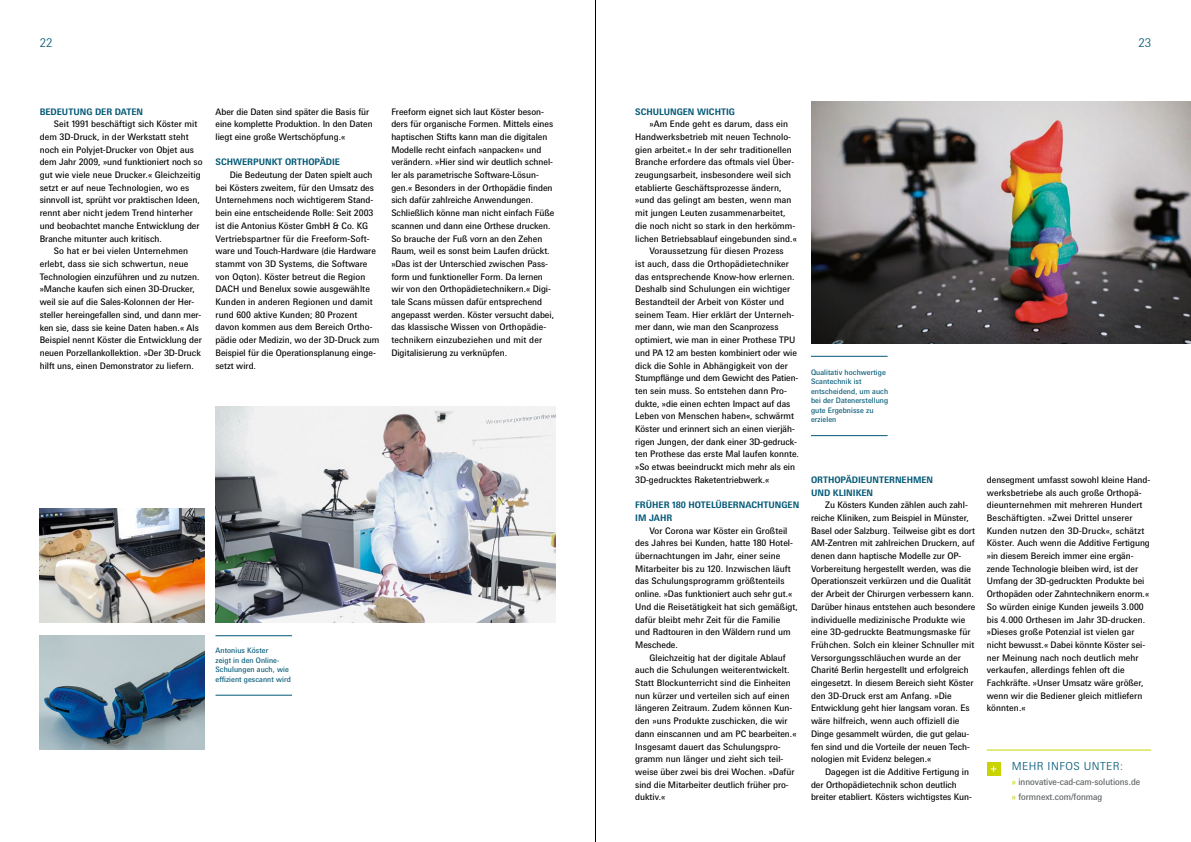
<style>
.page{position:relative;width:1191px;height:842px;background:#fff}
.page>*{position:absolute;margin:0;border:0;box-sizing:border-box;transform-origin:0 0}
.t1{font:300 12px "Messe Univers";color:#025876}
.t2{font:300 11px "Messe Univers";letter-spacing:.04em;color:#025876}
.t3{font:9px/12.7px "Messe Univers";color:#000}
.t4{font:700 9px/12.7px "Messe Univers";color:#025876}
.t5{font:9px/15.1px "Messe Univers";color:#5c6062}
.t6{font:7.5px/9.5px "Messe Univers";letter-spacing:.01em;color:#025876}
.s1{color:#c8d300}
</style>
<div class="page">
<img style="left:215px;top:407px;width:341px;height:216px">
<img style="left:811px;top:102px;width:380px;height:241px">
<img style="left:40px;top:635px;width:164px;height:115px">
<img style="left:40px;top:508px;width:164px;height:115px">
<hr style="left:986px;top:750px;width:165px;height:1px;background:#c8d300">
<div style="left:986px;top:762px;width:14px;height:14px;background:#c8d300"></div>
<svg style="left:990px;top:766px;width:6px;height:6px"></svg>
<hr style="left:215px;top:695px;width:77px;height:1px;background:#025876">
<hr style="left:215px;top:635px;width:77px;height:1px;background:#025876">
<hr style="left:811px;top:435px;width:76px;height:1px;background:#025876">
<hr style="left:811px;top:356px;width:76px;height:1px;background:#025876">
<hr style="left:595px;top:0;width:1px;height:842px;background:#000">
<h1 class="t1" style="left:40px;top:35px;width:14px">22</h1>
<h1 class="t1" style="left:1138px;top:35px;width:14px">23</h1>
<p class="t4" style="left:40px;top:105px;width:105px">BEDEUTUNG DER DATEN</p>
<p class="t3" style="left:54px;top:118px;width:145px">Seit 1991 beschäftigt sich Köster mit</p>
<p class="t3" style="left:40px;top:130px;width:150px">dem 3D-Druck, in der Werkstatt steht</p>
<p class="t3" style="left:40px;top:143px;width:156px">noch ein Polyjet-Drucker von Objet aus</p>
<p class="t3" style="left:40px;top:156px;width:164px">dem Jahr 2009, »und funktioniert noch so</p>
<p class="t3" style="left:40px;top:168px;width:162px">gut wie viele neue Drucker.« Gleichzeitig</p>
<p class="t3" style="left:40px;top:181px;width:151px">setzt er auf neue Technologien, wo es</p>
<p class="t3" style="left:40px;top:194px;width:162px">sinnvoll ist, sprüht vor praktischen Ideen,</p>
<p class="t3" style="left:40px;top:206px;width:155px">rennt aber nicht jedem Trend hinterher</p>
<p class="t3" style="left:40px;top:219px;width:161px">und beobachtet manche Entwicklung der</p>
<p class="t3" style="left:40px;top:232px;width:124px">Branche mitunter auch kritisch.</p>
<p class="t3" style="left:54px;top:245px;width:136px">So hat er bei vielen Unternehmen</p>
<p class="t3" style="left:40px;top:257px;width:150px">erlebt, dass sie sich schwertun, neue</p>
<p class="t3" style="left:40px;top:270px;width:161px">Technologien einzuführen und zu nutzen.</p>
<p class="t3" style="left:40px;top:283px;width:157px">»Manche kaufen sich einen 3D-Drucker,</p>
<p class="t3" style="left:40px;top:295px;width:156px">weil sie auf die Sales-Kolonnen der Her-</p>
<p class="t3" style="left:40px;top:308px;width:163px">steller hereingefallen sind, und dann mer-</p>
<p class="t3" style="left:40px;top:321px;width:161px">ken sie, dass sie keine Daten haben.« Als</p>
<p class="t3" style="left:40px;top:333px;width:164px">Beispiel nennt Köster die Entwicklung der</p>
<p class="t3" style="left:40px;top:346px;width:163px">neuen Porzellankollektion. »Der 3D-Druck</p>
<p class="t3" style="left:40px;top:359px;width:156px">hilft uns, einen Demonstrator zu liefern.</p>
<p class="t3" style="left:215px;top:105px;width:159px">Aber die Daten sind später die Basis für eine komplette Produktion. In den Daten liegt eine große Wertschöpfung.«</p>
<p class="t4" style="left:215px;top:156px;width:126px">SCHWERPUNKT ORTHOPÄDIE</p>
<p class="t3" style="left:215px;top:168px;width:165px;text-indent:14px">Die Bedeutung der Daten spielt auch bei Kösters zweitem, für den Umsatz des Unternehmens noch wichtigerem Stand&shy;bein eine entscheidende Rolle: Seit 2003 ist die Antonius Köster GmbH &amp; Co. KG Vertriebspartner für die Freeform-Soft&shy;ware und Touch-Hardware (die Hardware stammt von 3D Systems, die Software von Oqton). Köster betreut die Region DACH und Benelux sowie ausgewählte Kunden in anderen Regionen und damit rund 600 aktive Kunden; 80 Prozent davon kommen aus dem Bereich Ortho&shy;pädie oder Medizin, wo der 3D-Druck zum Beispiel für die Operationsplanung einge&shy;setzt wird.</p>
<p class="t6" style="left:215px;top:646px;width:77px">Antonius Köster<br>zeigt in den Online-<br>Schulungen auch, wie effizient gescannt wird</p>
<p class="t3" style="left:391px;top:105px;width:164px">Freeform eignet sich laut Köster beson&shy;ders für organische Formen. Mittels eines haptischen Stifts kann man die digitalen Modelle recht einfach »anpacken« und verändern. »Hier sind wir deutlich schnel&shy;ler als parametrische Software-Lösun&shy;gen.« Besonders in der Orthopädie finden sich dafür zahlreiche Anwendungen.<br>Schließlich könne man nicht einfach Füße scannen und dann eine Orthese drucken.<br>So brauche der Fuß vorn an den Zehen Raum, weil es sonst beim Laufen drückt. »Das ist der Unterschied zwischen Pass&shy;form und funktioneller Form. Da lernen wir von den Orthopädietechnikern.« Digi&shy;tale Scans müssen dafür entsprechend angepasst werden. Köster versucht dabei, das klassische Wissen von Orthopädie&shy;technikern einzubeziehen und mit der Digitalisierung zu verknüpfen.</p>
<p class="t4" style="left:635px;top:105px;width:101px">SCHULUNGEN WICHTIG</p>
<p class="t3" style="left:649px;top:118px;width:140px">»Am Ende geht es darum, dass ein</p>
<p class="t3" style="left:635px;top:130px;width:157px">Handwerksbetrieb mit neuen Technolo-</p>
<p class="t3" style="left:635px;top:143px;width:158px">gien arbeitet.« In der sehr traditionellen</p>
<p class="t3" style="left:635px;top:156px;width:160px">Branche erfordere das oftmals viel Über-</p>
<p class="t3" style="left:635px;top:168px;width:158px">zeugungsarbeit, insbesondere weil sich</p>
<p class="t3" style="left:635px;top:181px;width:148px">etablierte Geschäftsprozesse ändern,</p>
<p class="t3" style="left:635px;top:194px;width:158px">»und das gelingt am besten, wenn man</p>
<p class="t3" style="left:635px;top:206px;width:152px">mit jungen Leuten zusammenarbeitet,</p>
<p class="t3" style="left:635px;top:219px;width:162px">die noch nicht so stark in den herkömm-</p>
<p class="t3" style="left:635px;top:232px;width:163px">lichen Betriebsablauf eingebunden sind.«</p>
<p class="t3" style="left:649px;top:245px;width:136px">Voraussetzung für diesen Prozess</p>
<p class="t3" style="left:635px;top:257px;width:155px">ist auch, dass die Orthopädietechniker</p>
<p class="t3" style="left:635px;top:270px;width:161px">das entsprechende Know-how erlernen.</p>
<p class="t3" style="left:635px;top:283px;width:156px">Deshalb sind Schulungen ein wichtiger</p>
<p class="t3" style="left:635px;top:295px;width:150px">Bestandteil der Arbeit von Köster und</p>
<p class="t3" style="left:635px;top:308px;width:161px">seinem Team. Hier erklärt der Unterneh-</p>
<p class="t3" style="left:635px;top:321px;width:145px">mer dann, wie man den Scanprozess</p>
<p class="t3" style="left:635px;top:333px;width:161px">optimiert, wie man in einer Prothese TPU</p>
<p class="t3" style="left:635px;top:346px;width:163px">und PA 12 am besten kombiniert oder wie</p>
<p class="t3" style="left:635px;top:359px;width:154px">dick die Sohle in Abhängigkeit von der</p>
<p class="t3" style="left:635px;top:372px;width:164px">Stumpflänge und dem Gewicht des Patien-</p>
<p class="t3" style="left:635px;top:384px;width:153px">ten sein muss. So entstehen dann Pro-</p>
<p class="t3" style="left:635px;top:397px;width:157px">dukte, »die einen echten Impact auf das</p>
<p class="t3" style="left:635px;top:410px;width:160px">Leben von Menschen haben«, schwärmt</p>
<p class="t3" style="left:635px;top:422px;width:161px">Köster und erinnert sich an einen vierjäh-</p>
<p class="t3" style="left:635px;top:435px;width:163px">rigen Jungen, der dank einer 3D-gedruck-</p>
<p class="t3" style="left:635px;top:448px;width:165px">ten Prothese das erste Mal laufen konnte.</p>
<p class="t3" style="left:635px;top:460px;width:161px">»So etwas beeindruckt mich mehr als ein</p>
<p class="t3" style="left:635px;top:473px;width:136px">3D-gedrucktes Raketentriebwerk.«</p>
<p class="t4" style="left:635px;top:499px;width:166px">FRÜHER 180 HOTELÜBERNACHTUNGEN<br>IM JAHR</p>
<p class="t3" style="left:635px;top:524px;width:164px;text-indent:14px">Vor Corona war Köster ein Großteil des Jahres bei Kunden, hatte 180 Hotel&shy;übernachtungen im Jahr, einer seine Mitarbeiter bis zu 120. Inzwischen läuft das Schulungsprogramm größtenteils online. »Das funktioniert auch sehr gut.« Und die Reisetätigkeit hat sich gemäßigt, dafür bleibt mehr Zeit für die Familie<br>und Radtouren in den Wäldern rund um Meschede.</p>
<p class="t3" style="left:635px;top:651px;width:163px;text-indent:14px">Gleichzeitig hat der digitale Ablauf auch die Schulungen weiterentwickelt.<br>Statt Blockunterricht sind die Einheiten nun kürzer und verteilen sich auf einen längeren Zeitraum. Zudem können Kun&shy;den »uns Produkte zuschicken, die wir dann einscannen und am PC bearbeiten.« Insgesamt dauert das Schulungspro&shy;gramm nun länger und zieht sich teil&shy;weise über zwei bis drei Wochen. »Dafür sind die Mitarbeiter deutlich früher pro&shy;duktiv.«</p>
<p class="t6" style="left:811px;top:367px;width:79px">Qualitativ hochwertige<br>Scantechnik ist entscheidend, um auch bei der Datenerstellung gute Ergebnisse zu erzielen</p>
<p class="t4" style="left:811px;top:473px;width:124px">ORTHOPÄDIEUNTERNEHMEN<br>UND KLINIKEN</p>
<p class="t3" style="left:811px;top:498px;width:166px;text-indent:14px">Zu Kösters Kunden zählen auch zahl&shy;reiche Kliniken, zum Beispiel in Münster, Basel oder Salzburg. Teilweise gibt es dort AM-Zentren mit zahlreichen Druckern, auf denen dann haptische Modelle zur OP-Vorbereitung hergestellt werden, was die Operationszeit verkürzen und die Qualität der Arbeit der Chirurgen verbessern kann.<br>Darüber hinaus entstehen auch besondere individuelle medizinische Produkte wie eine 3D-gedruckte Beatmungsmaske für Frühchen. Solch ein kleiner Schnuller mit Versorgungsschläuchen wurde an der Charité Berlin hergestellt und erfolgreich eingesetzt. In diesem Bereich sieht Köster den 3D-Druck erst am Anfang. »Die Entwicklung geht hier langsam voran. Es wäre hilfreich, wenn auch offiziell die Dinge gesammelt würden, die gut gelau&shy;fen sind und die Vorteile der neuen Tech&shy;nologien mit Evidenz belegen.«</p>
<p class="t3" style="left:811px;top:765px;width:162px;text-indent:14px">Dagegen ist die Additive Fertigung in der Orthopädietechnik schon deutlich breiter etabliert. Kösters wichtigstes Kun-</p>
<p class="t3" style="left:986px;top:473px;width:165px">densegment umfasst sowohl kleine Hand&shy;werksbetriebe als auch große Orthopä&shy;dieunternehmen mit mehreren Hundert Beschäftigten. »Zwei Drittel unserer Kunden nutzen den 3D-Druck«, schätzt Köster. Auch wenn die Additive Fertigung »in diesem Bereich immer eine ergän&shy;zende Technologie bleiben wird, ist der Umfang der 3D-gedruckten Produkte bei Orthopäden oder Zahntechnikern enorm.« So würden einige Kunden jeweils 3.000 bis 4.000 Orthesen im Jahr 3D-drucken. »Dieses große Potenzial ist vielen gar nicht bewusst.« Dabei könnte Köster sei&shy;ner Meinung nach noch deutlich mehr verkaufen, allerdings fehlen oft die Fachkräfte. »Unser Umsatz wäre größer, wenn wir die Bediener gleich mitliefern könnten.«</p>
<p class="t2" style="left:1011px;top:759px;width:113px">MEHR INFOS UNTER:</p>
<p class="t5" style="left:1011px;top:774px;width:130px"><span class="s1">»</span> innovative-cad-cam-solutions.de <span class="s1">»</span> formnext.com/fonmag</p>
</div>
